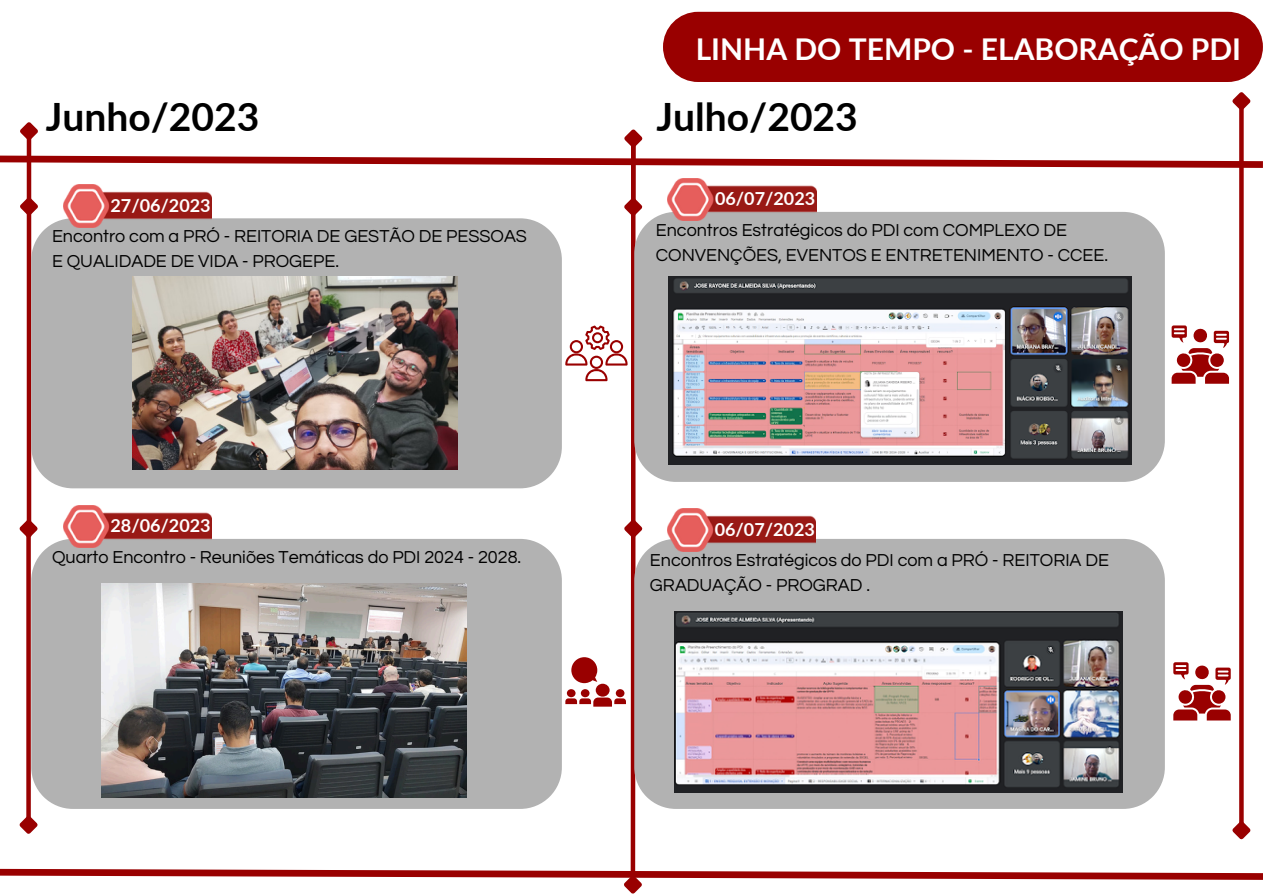
<style>
.page{position:relative;width:1263px;height:894px;background:#fff}
.page>*{position:absolute;margin:0;border:0;box-sizing:border-box;transform-origin:0 0}
.t1{font:700 39px "Lato";color:#000}
.t2{font:700 30px "Lato";color:#fff}
.t3{font:700 28.5px "Lato";color:#fff}
.t4{font:18px/24.8px "Questrial";color:#000}
.t5{font:700 18px "Lato";color:#fff}
</style>
<div class="page">
<div style="left:26px;top:534px;width:5px;height:285px;background:#900"></div>
<svg style="left:19px;top:811px;width:19px;height:23px"></svg>
<svg style="left:19px;top:515px;width:19px;height:26px"></svg>
<hr style="left:27px;top:206px;width:4px;height:330px;background:#900">
<hr style="left:27px;top:137px;width:4px;height:64px;background:#900">
<svg style="left:20px;top:193px;width:18px;height:26px"></svg>
<hr style="left:631px;top:137px;width:4px;height:392px;background:#900">
<div style="left:631px;top:144px;width:5px;height:57px;background:#900"></div>
<svg style="left:624px;top:194px;width:19px;height:21px"></svg>
<hr style="left:631px;top:534px;width:4px;height:344px;background:#900">
<svg style="left:0;top:865px;width:1263px;height:28px"></svg>
<svg style="left:624px;top:515px;width:19px;height:23px"></svg>
<div style="left:1239px;top:107px;width:5px;height:717px;background:#900"></div>
<svg style="left:1232px;top:816px;width:19px;height:24px"></svg>
<svg style="left:0;top:92px;width:1263px;height:79px"></svg>
<div style="left:663px;top:12px;width:600px;height:70px;background:#900;border-radius:35px"></div>
<div style="left:31px;top:218px;width:530px;height:270px;background:#b2b2b2"></div>
<div style="left:31px;top:538px;width:530px;height:270px;background:#b2b2b2"></div>
<img style="left:63px;top:185px;width:149px;height:42px">
<svg style="left:565px;top:325px;width:62px;height:56px"></svg>
<img style="left:133px;top:277px;width:325px;height:193px">
<img style="left:102px;top:583px;width:364px;height:214px">
<div style="left:634px;top:212px;width:530px;height:270px;background:#b2b2b2"></div>
<img style="left:668px;top:178px;width:148px;height:43px">
<div style="left:634px;top:538px;width:530px;height:270px;background:#b2b2b2"></div>
<img style="left:667px;top:508px;width:149px;height:43px">
<img style="left:668px;top:277px;width:464px;height:188px">
<img style="left:675px;top:611px;width:447px;height:181px">
<img style="left:63px;top:505px;width:149px;height:42px">
<svg style="left:1172px;top:325px;width:57px;height:58px"></svg>
<svg style="left:1173px;top:662px;width:58px;height:58px"></svg>
<svg style="left:565px;top:657px;width:61px;height:49px"></svg>
<h2 class="t3" style="left:715px;top:22px;width:520px">LINHA DO TEMPO - ELABORAÇÃO PDI</h2>
<h2 class="t2" style="left:696px;top:31px;width:547px">LINHA DO TEMPO - ELABORAÇÃO PDI</h2>
<p class="t1" style="left:46px;top:92px;width:215px">Junho/2023</p>
<p class="t1" style="left:656px;top:92px;width:203px">Julho/2023</p>
<p class="t5" style="left:110px;top:194px;width:102px">27/06/2023</p>
<p class="t4" style="left:52px;top:224px;width:476px">Encontro com a PRÓ - REITORIA DE GESTÃO DE PESSOAS<br>E QUALIDADE DE VIDA - PROGEPE.</p>
<p class="t5" style="left:110px;top:514px;width:102px">28/06/2023</p>
<h3 class="t4" style="left:52px;top:545px;width:471px">Quarto Encontro - Reuniões Temáticas do PDI 2024 - 2028.</h3>
<p class="t5" style="left:715px;top:187px;width:102px">06/07/2023</p>
<h3 class="t4" style="left:656px;top:218px;width:454px">Encontros Estratégicos do PDI com COMPLEXO DE<br>CONVENÇÕES, EVENTOS E ENTRETENIMENTO - CCEE.</h3>
<p class="t5" style="left:715px;top:518px;width:102px">06/07/2023</p>
<p class="t4" style="left:650px;top:548px;width:460px">Encontros Estratégicos do PDI com a PRÓ - REITORIA DE<br>GRADUAÇÃO - PROGRAD .</p>
</div>
